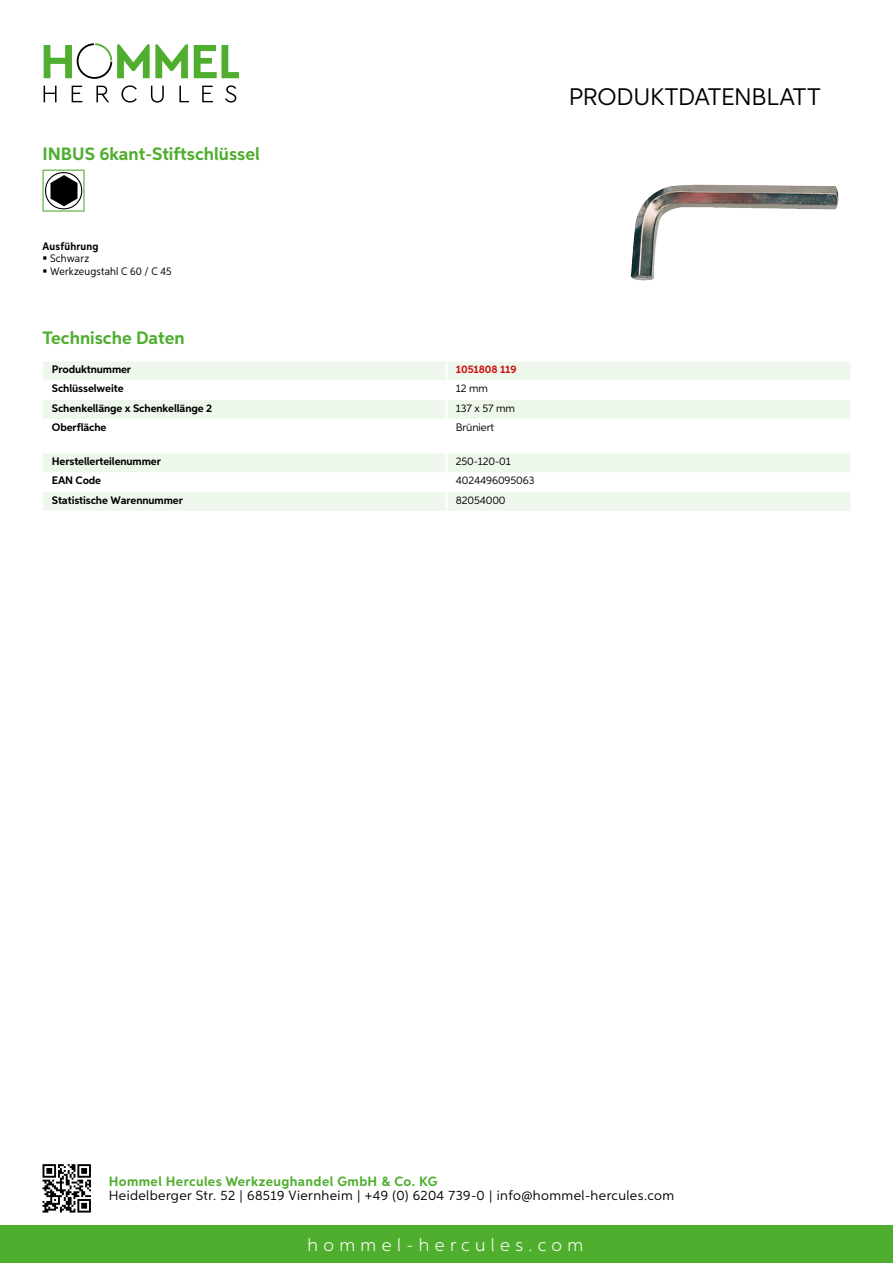
<style>
.page{position:relative;width:893px;height:1263px;background:#fff}
.page>*{position:absolute;margin:0;border:0;box-sizing:border-box;transform-origin:0 0}
.t1{font:24px "Aspira";letter-spacing:-.01em;color:#000}
.t2{font:700 18px "Aspira";color:#50ae2f}
.t3{font:300 18px "Aspira";letter-spacing:.3em;color:#fff}
.t4{font:13.5px "Aspira";letter-spacing:.03em;color:#000}
.t5{font:700 13.5px "Aspira";letter-spacing:.03em;color:#50ae2f}
.t6{font:700 10.95px "Aspira";letter-spacing:-.01em;color:#000}
.t7{font:10.95px "Aspira";letter-spacing:-.01em;color:#000}
.t8{font:10.95px/12.8px "Aspira Nar";letter-spacing:.015em;color:#000}
.t9{font:700 10.95px "Aspira";letter-spacing:-.01em;color:#cd1013}
.t10{font:700 10.95px "Aspira Nar";letter-spacing:.02em;color:#000}
</style>
<div class="page">
<div style="left:0;top:1226px;width:893px;height:37px;background:#50ae2f"></div>
<svg style="left:43px;top:1164px;width:48px;height:48px"></svg>
<svg style="left:194px;top:45px;width:45px;height:33px"></svg>
<svg style="left:44px;top:43px;width:144px;height:36px"></svg>
<svg style="left:44px;top:86px;width:13px;height:16px"></svg>
<svg style="left:72px;top:86px;width:10px;height:16px"></svg>
<svg style="left:96px;top:86px;width:13px;height:16px"></svg>
<svg style="left:121px;top:85px;width:16px;height:18px"></svg>
<svg style="left:151px;top:86px;width:13px;height:17px"></svg>
<svg style="left:179px;top:86px;width:10px;height:16px"></svg>
<svg style="left:202px;top:86px;width:11px;height:16px"></svg>
<svg style="left:225px;top:85px;width:11px;height:18px"></svg>
<div style="left:43px;top:361px;width:807px;height:19px;background:#eef7eb"></div>
<div style="left:43px;top:400px;width:807px;height:19px;background:#eef7eb"></div>
<hr style="left:445px;top:361px;width:3px;height:20px;background:#fff">
<hr style="left:445px;top:400px;width:3px;height:19px;background:#fff">
<svg style="left:43px;top:453px;width:807px;height:58px"></svg>
<hr style="left:445px;top:492px;width:3px;height:19px;background:#fff">
<svg style="left:43px;top:170px;width:42px;height:42px"></svg>
<img style="left:630px;top:185px;width:202px;height:96px">
<h2 class="t2" style="left:43px;top:142px;width:219px">INBUS 6kant-Stiftschlüssel</h2>
<p class="t10" style="left:43px;top:239px;width:58px">Ausführung</p>
<p class="t8" style="left:50px;top:252px;width:123px">Schwarz<br>Werkzeugstahl C 60 / C 45</p>
<h2 class="t2" style="left:43px;top:327px;width:144px">Technische Daten</h2>
<p class="t6" style="left:52px;top:363px;width:81px">Produktnummer</p>
<p class="t9" style="left:456px;top:363px;width:62px">1051808 119</p>
<p class="t6" style="left:52px;top:382px;width:73px">Schlüsselweite</p>
<p class="t7" style="left:456px;top:382px;width:34px">12 mm</p>
<p class="t6" style="left:52px;top:401px;width:162px">Schenkellänge x Schenkellänge 2</p>
<p class="t7" style="left:456px;top:401px;width:61px">137 x 57 mm</p>
<p class="t6" style="left:52px;top:420px;width:56px">Oberfläche</p>
<p class="t7" style="left:456px;top:420px;width:40px">Brüniert</p>
<p class="t6" style="left:52px;top:455px;width:111px">Herstellerteilenummer</p>
<p class="t7" style="left:456px;top:455px;width:56px">250-120-01</p>
<p class="t6" style="left:52px;top:474px;width:51px">EAN Code</p>
<p class="t7" style="left:456px;top:474px;width:80px">4024496095063</p>
<p class="t6" style="left:52px;top:493px;width:132px">Statistische Warennummer</p>
<p class="t7" style="left:456px;top:493px;width:51px">82054000</p>
<h1 class="t1" style="left:569px;top:82px;width:253px">Produktdatenblatt</h1>
<p class="t5" style="left:109px;top:1172px;width:330px">Hommel Hercules Werkzeughandel GmbH &amp; Co. KG</p>
<p class="t4" style="left:109px;top:1187px;width:567px">Heidelberger Str. 52 | 68519 Viernheim | +49 (0) 6204 739-0 | info@hommel-hercules.com</p>
<h2 class="t3" style="left:307px;top:1234px;width:277px">hommel-hercules.com</h2>
</div>
